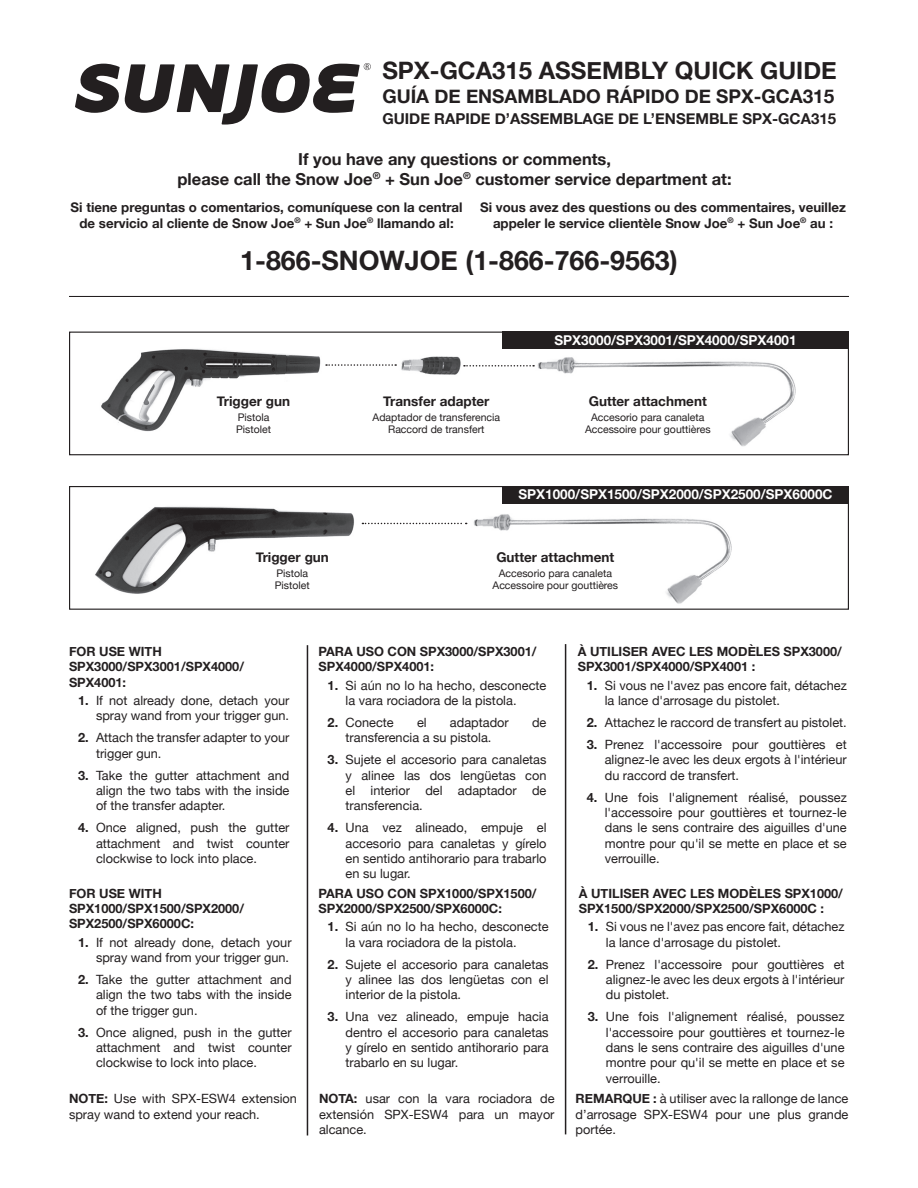
<style>
.page{position:relative;width:918px;height:1188px;background:#fff}
.page>*{position:absolute;margin:0;border:0;box-sizing:border-box;transform-origin:0 0}
.t1{font:700 26.85px "Helvetica Neue";color:#231f20}
.t2{font:700 24px "Helvetica Neue";color:#231f20}
.t3{font:700 18.9px "Helvetica Neue";color:#231f20}
.t4{font:700 16.5px "Helvetica Neue";color:#231f20}
.t5{font:700 15px "Helvetica Neue";color:#231f20}
.t6{font:700 13.5px "Helvetica Neue";color:#fff}
.t7{font:700 13.5px "Helvetica Neue";color:#231f20}
.t8{font:700 13.35px/15.9px "Helvetica Neue";color:#231f20;text-align:center}
.Text{font:12.75px/15.3px "Helvetica Neue";color:#231f20;text-align:justify}
.t9{font:700 12.75px/15.3px "Helvetica Neue";color:#231f20}
.t10{font:10.5px "Helvetica Neue";color:#231f20}
.t11{font:6.75px "Myriad Pro";color:#231f20}
.s1{font-weight:700}
</style>
<div class="page">
<svg style="left:75px;top:63px;width:296px;height:62px"></svg>
<hr style="left:69px;top:296px;width:780px;height:1px;background:#231f20">
<hr style="left:307px;top:645px;width:1px;height:490px;background:#231f20">
<hr style="left:565px;top:644px;width:1px;height:490px;background:#231f20">
<img style="left:101px;top:349px;width:220px;height:83px">
<img style="left:396px;top:356px;width:68px;height:19px">
<img style="left:534px;top:357px;width:262px;height:90px">
<div style="left:69px;top:332px;width:780px;height:123px;border:1px solid #231f20"></div>
<div style="left:502px;top:332px;width:347px;height:17px;background:#231f20"></div>
<svg style="left:326px;top:364px;width:70px;height:2px"></svg>
<svg style="left:464px;top:365px;width:70px;height:2px"></svg>
<img style="left:95px;top:506px;width:268px;height:88px">
<img style="left:465px;top:503px;width:286px;height:101px">
<div style="left:69px;top:486px;width:780px;height:124px;border:1px solid #231f20"></div>
<div style="left:502px;top:486px;width:347px;height:17px;background:#231f20"></div>
<svg style="left:362px;top:523px;width:105px;height:1px"></svg>
<p class="t11" style="left:365px;top:62px;width:5px">R</p>
<p class="t2" style="left:382px;top:52px;width:456px">SPX-GCA315 ASSEMBLY QUICK GUIDE</p>
<p class="t3" style="left:382px;top:81px;width:453px">GUÍA DE ENSAMBLADO RÁPIDO DE SPX-GCA315</p>
<p class="t5" style="left:382px;top:107px;width:455px">GUIDE RAPIDE D’ASSEMBLAGE DE L’ENSEMBLE SPX-GCA315</p>
<h2 class="t4" style="left:298px;top:146px;width:314px">If you have any questions or comments,</h2>
<h2 class="t4" style="left:178px;top:166px;width:556px">please call the Snow Joe<sup>®</sup> + Sun Joe<sup>®</sup> customer service department at:</h2>
<h2 class="t8" style="left:71px;top:199px;width:393px">Si tiene preguntas o comentarios, comuníquese con la central de servicio al cliente de Snow Joe<sup>®</sup> + Sun Joe<sup>®</sup> llamando al:</h2>
<h2 class="t8" style="left:480px;top:199px;width:367px">Si vous avez des questions ou des commentaires, veuillez appeler le service clientèle Snow Joe<sup>®</sup> + Sun Joe<sup>®</sup> au :</h2>
<h2 class="t1" style="left:240px;top:240px;width:439px">1-866-SNOWJOE (1-866-766-9563)</h2>
<h1 class="t7" style="left:217px;top:390px;width:75px">Trigger gun</h1>
<h1 class="t10" style="left:238px;top:410px;width:33px">Pistola</h1>
<h1 class="t10" style="left:236px;top:422px;width:36px">Pistolet</h1>
<h1 class="t7" style="left:256px;top:546px;width:75px">Trigger gun</h1>
<h1 class="t10" style="left:276px;top:566px;width:33px">Pistola</h1>
<h1 class="t10" style="left:275px;top:578px;width:36px">Pistolet</h1>
<h1 class="t7" style="left:383px;top:390px;width:108px">Transfer adapter</h1>
<h1 class="t10" style="left:373px;top:410px;width:129px">Adaptador de transferencia</h1>
<h1 class="t10" style="left:388px;top:422px;width:98px">Raccord de transfert</h1>
<h1 class="t6" style="left:554px;top:330px;width:244px">SPX3000/SPX3001/SPX4000/SPX4001</h1>
<h1 class="t7" style="left:589px;top:390px;width:120px">Gutter attachment</h1>
<h1 class="t10" style="left:591px;top:410px;width:115px">Accesorio para canaleta</h1>
<h1 class="t10" style="left:585px;top:422px;width:127px">Accessoire pour gouttières</h1>
<h1 class="t6" style="left:519px;top:484px;width:316px">SPX1000/SPX1500/SPX2000/SPX2500/SPX6000C</h1>
<h1 class="t7" style="left:496px;top:546px;width:120px">Gutter attachment</h1>
<h1 class="t10" style="left:499px;top:566px;width:115px">Accesorio para canaleta</h1>
<h1 class="t10" style="left:493px;top:578px;width:127px">Accessoire pour gouttières</h1>
<h1 class="t9" style="left:69px;top:644px;width:177px">FOR USE WITH<br>SPX3000/SPX3001/SPX4000/<br>SPX4001:</h1>
<p class="Text" style="left:78px;top:694px;width:213px;text-align:right"><span class="s1">1.</span> If not already done, detach your spray wand from your trigger gun.</p>
<p class="Text" style="left:96px;top:731px;width:195px;text-indent:-18px"><span class="s1">2.</span> Attach the transfer adapter to your trigger gun.</p>
<p class="Text" style="left:96px;top:768px;width:195px;text-indent:-18px"><span class="s1">3.</span> Take the gutter attachment and align the two tabs with the inside of the transfer adapter.</p>
<p class="Text" style="left:96px;top:821px;width:195px;text-indent:-18px"><span class="s1">4.</span> Once aligned, push the gutter attachment and twist counter clockwise to lock into place.</p>
<h1 class="t9" style="left:69px;top:886px;width:177px">FOR USE WITH<br>SPX1000/SPX1500/SPX2000/<br>SPX2500/SPX6000C:</h1>
<p class="Text" style="left:78px;top:935px;width:215px;text-align:right"><span class="s1">1.</span> If not already done, detach your spray wand from your trigger gun.</p>
<p class="Text" style="left:96px;top:973px;width:197px;text-indent:-18px"><span class="s1">2.</span> Take the gutter attachment and align the two tabs with the inside of the trigger gun.</p>
<p class="Text" style="left:96px;top:1025px;width:197px;text-indent:-18px"><span class="s1">3.</span> Once aligned, push in the gutter attachment and twist counter clockwise to lock into place.</p>
<h1 class="t9" style="left:319px;top:644px;width:220px">PARA USO CON SPX3000/SPX3001/<br>SPX4000/SPX4001:</h1>
<p class="Text" style="left:346px;top:678px;width:202px;text-indent:-18px"><span class="s1">1.</span> Si aún no lo ha hecho, desconecte la vara rociadora de la pistola.</p>
<p class="Text" style="left:328px;top:716px;width:68px"><span class="s1">2.</span> Conecte</p>
<p class="Text" style="left:417px;top:716px;width:11px">el</p>
<p class="Text" style="left:450px;top:716px;width:60px">adaptador</p>
<p class="Text" style="left:532px;top:716px;width:16px">de</p>
<p class="Text" style="left:346px;top:731px;width:147px">transferencia a su pistola.</p>
<p class="Text" style="left:346px;top:753px;width:202px;text-indent:-18px"><span class="s1">3.</span> Sujete el accesorio para canaletas y alinee las dos lengüetas con el interior del adaptador de transferencia.</p>
<p class="Text" style="left:346px;top:821px;width:202px;text-indent:-18px"><span class="s1">4.</span> Una vez alineado, empuje el accesorio para canaletas y gírelo en sentido antihorario para trabarlo en su lugar.</p>
<h1 class="t9" style="left:319px;top:886px;width:220px">PARA USO CON SPX1000/SPX1500/<br>SPX2000/SPX2500/SPX6000C:</h1>
<p class="Text" style="left:346px;top:920px;width:205px;text-indent:-18px"><span class="s1">1.</span> Si aún no lo ha hecho, desconecte la vara rociadora de la pistola.</p>
<p class="Text" style="left:346px;top:957px;width:205px;text-indent:-18px"><span class="s1">2.</span> Sujete el accesorio para canaletas y alinee las dos lengüetas con el interior de la pistola.</p>
<p class="Text" style="left:346px;top:1010px;width:205px;text-indent:-18px"><span class="s1">3.</span> Una vez alineado, empuje hacia dentro el accesorio para canaletas y gírelo en sentido antihorario para trabarlo en su lugar.</p>
<h1 class="t9" style="left:578px;top:644px;width:266px">À UTILISER AVEC LES MODÈLES SPX3000/<br>SPX3001/SPX4000/SPX4001 :</h1>
<p class="Text" style="left:605px;top:678px;width:244px;text-indent:-18px"><span class="s1">1.</span> Si vous ne l'avez pas encore fait, détachez la lance d'arrosage du pistolet.</p>
<p class="Text" style="left:587px;top:716px;width:262px"><span class="s1">2.</span> Attachez le raccord de transfert au pistolet.</p>
<p class="Text" style="left:605px;top:738px;width:244px;text-indent:-18px"><span class="s1">3.</span> Prenez l'accessoire pour gouttières et alignez-le avec les deux ergots à l'intérieur du raccord de transfert.</p>
<p class="Text" style="left:605px;top:790px;width:244px;text-indent:-18px"><span class="s1">4.</span> Une fois l'alignement réalisé, poussez l'accessoire pour gouttières et tournez-le dans le sens contraire des aiguilles d'une montre pour qu'il se mette en place et se verrouille.</p>
<h1 class="t9" style="left:579px;top:886px;width:266px">À UTILISER AVEC LES MODÈLES SPX1000/<br>SPX1500/SPX2000/SPX2500/SPX6000C :</h1>
<p class="Text" style="left:606px;top:920px;width:240px;text-indent:-18px"><span class="s1">1.</span> Si vous ne l'avez pas encore fait, détachez la lance d'arrosage du pistolet.</p>
<p class="Text" style="left:606px;top:957px;width:240px;text-indent:-18px"><span class="s1">2.</span> Prenez l'accessoire pour gouttières et alignez-le avec les deux ergots à l'intérieur du pistolet.</p>
<p class="Text" style="left:606px;top:1010px;width:240px;text-indent:-18px"><span class="s1">3.</span> Une fois l'alignement réalisé, poussez l'accessoire pour gouttières et tournez-le dans le sens contraire des aiguilles d'une montre pour qu'il se mette en place et se verrouille.</p>
<h1 class="Text" style="left:69px;top:1092px;width:229px"><span class="s1">NOTE:</span> Use with SPX-ESW4 extension spray wand to extend your reach.</h1>
<h1 class="Text" style="left:319px;top:1092px;width:237px"><span class="s1">NOTA:</span> usar con la vara rociadora de extensión SPX-ESW4 para un mayor alcance.</h1>
<h1 class="Text" style="left:576px;top:1092px;width:274px"><span class="s1">REMARQUE :</span> à utiliser avec la rallonge de lance d’arrosage SPX-ESW4 pour une plus grande portée.</h1>
</div>
